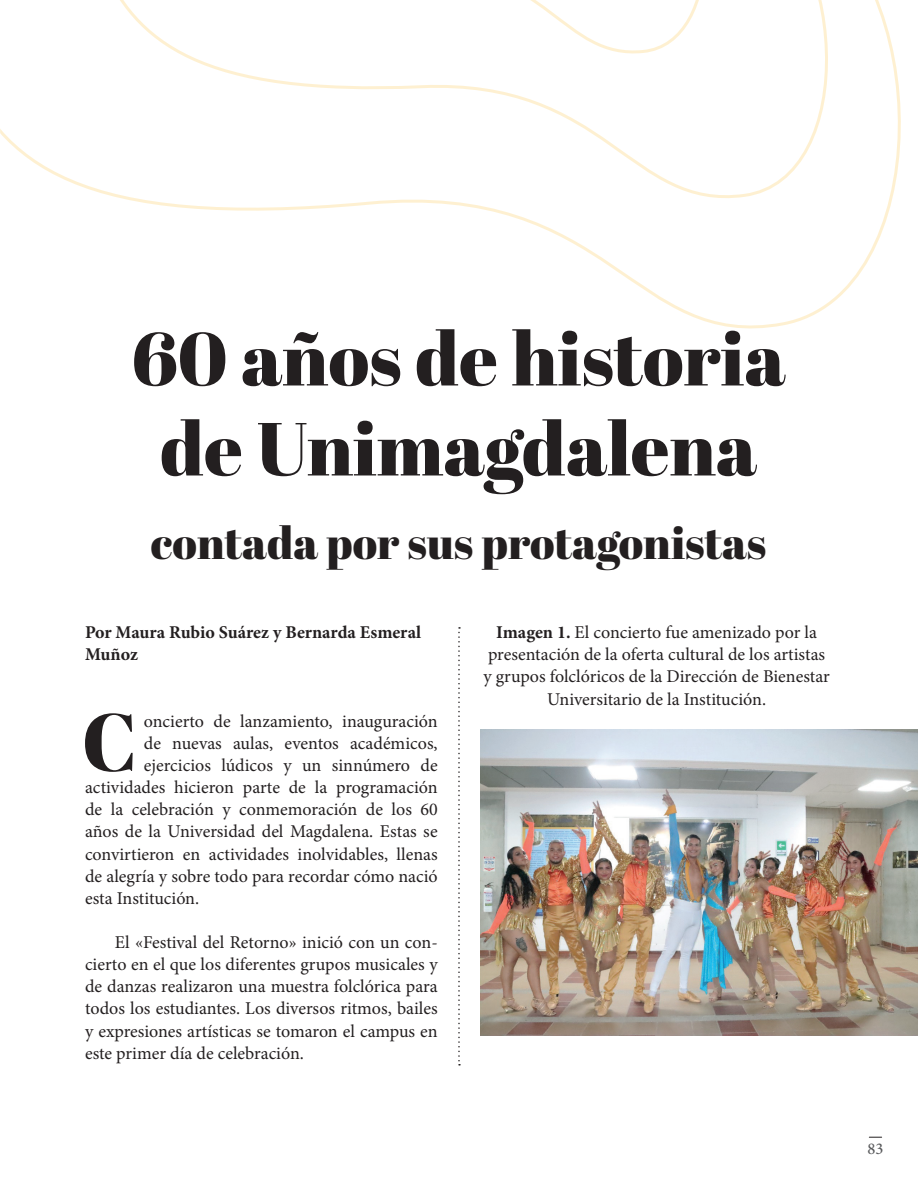
<style>
.page{position:relative;width:918px;height:1188px;background:#fff}
.page>*{position:absolute;margin:0;border:0;box-sizing:border-box;transform-origin:0 0}
.t1{font:81.3px "Abril Fatface";color:#231f20}
.t2{font:75px/90px "Abril Fatface";color:#231f20;text-align:center}
.t3{font:45px "Abril Fatface";color:#231f20}
.t4{font:18px/22px "Minion Pro";color:#231f20;text-align:justify}
.t5{font:700 18px/22px "Minion Pro";color:#231f20}
.t6{font:500 16.5px "Minion Pro";color:#57585a}
.s1{font-weight:700}
</style>
<div class="page">
<svg style="left:869px;top:1137px;width:13px;height:1px"></svg>
<svg style="left:0;top:0;width:901px;height:329px"></svg>
<svg style="left:66px;top:0;width:797px;height:211px"></svg>
<svg style="left:458px;top:627px;width:2px;height:439px"></svg>
<img style="left:480px;top:729px;width:438px;height:306px">
<h2 class="t2" style="left:132px;top:312px;width:656px">60 años de historia de Unimagdalena</h2>
<h3 class="t3" style="left:151px;top:512px;width:617px">contada por sus protagonistas</h3>
<p class="t5" style="left:85px;top:621px;width:338px">Por Maura Rubio Suárez y Bernarda Esmeral<br>Muñoz</p>
<h1 class="t1" style="left:82px;top:685px;width:58px">C</h1>
<p class="t4" style="left:144px;top:710px;width:295px">oncierto de lanzamiento, inauguración</p>
<p class="t4" style="left:144px;top:732px;width:295px">de nuevas aulas, eventos académicos,</p>
<p class="t4" style="left:144px;top:754px;width:295px">ejercicios lúdicos y un sinnúmero de</p>
<p class="t4" style="left:85px;top:776px;width:354px">actividades hicieron parte de la programación</p>
<p class="t4" style="left:85px;top:799px;width:354px">de la celebración y conmemoración de los 60</p>
<p class="t4" style="left:85px;top:821px;width:354px">años de la Universidad del Magdalena. Estas se</p>
<p class="t4" style="left:85px;top:843px;width:354px">convirtieron en actividades inolvidables, llenas</p>
<p class="t4" style="left:85px;top:865px;width:354px">de alegría y sobre todo para recordar cómo nació</p>
<p class="t4" style="left:85px;top:887px;width:116px">esta Institución.</p>
<p class="t4" style="left:85px;top:931px;width:354px;text-indent:30px">El «Festival del Retorno» inició con un con&shy;cierto en el que los diferentes grupos musicales y de danzas realizaron una muestra folclórica para todos los estudiantes. Los diversos ritmos, bailes y expresiones artísticas se tomaron el campus en este primer día de celebración.</p>
<p class="t4" style="left:483px;top:621px;width:348px;text-align:center"><span class="s1">Imagen 1.</span> El concierto fue amenizado por la presentación de la oferta cultural de los artistas y grupos folclóricos de la Dirección de Bienestar Universitario de la Institución.</p>
<p class="t6" style="left:868px;top:1137px;width:17px">83</p>
</div>
